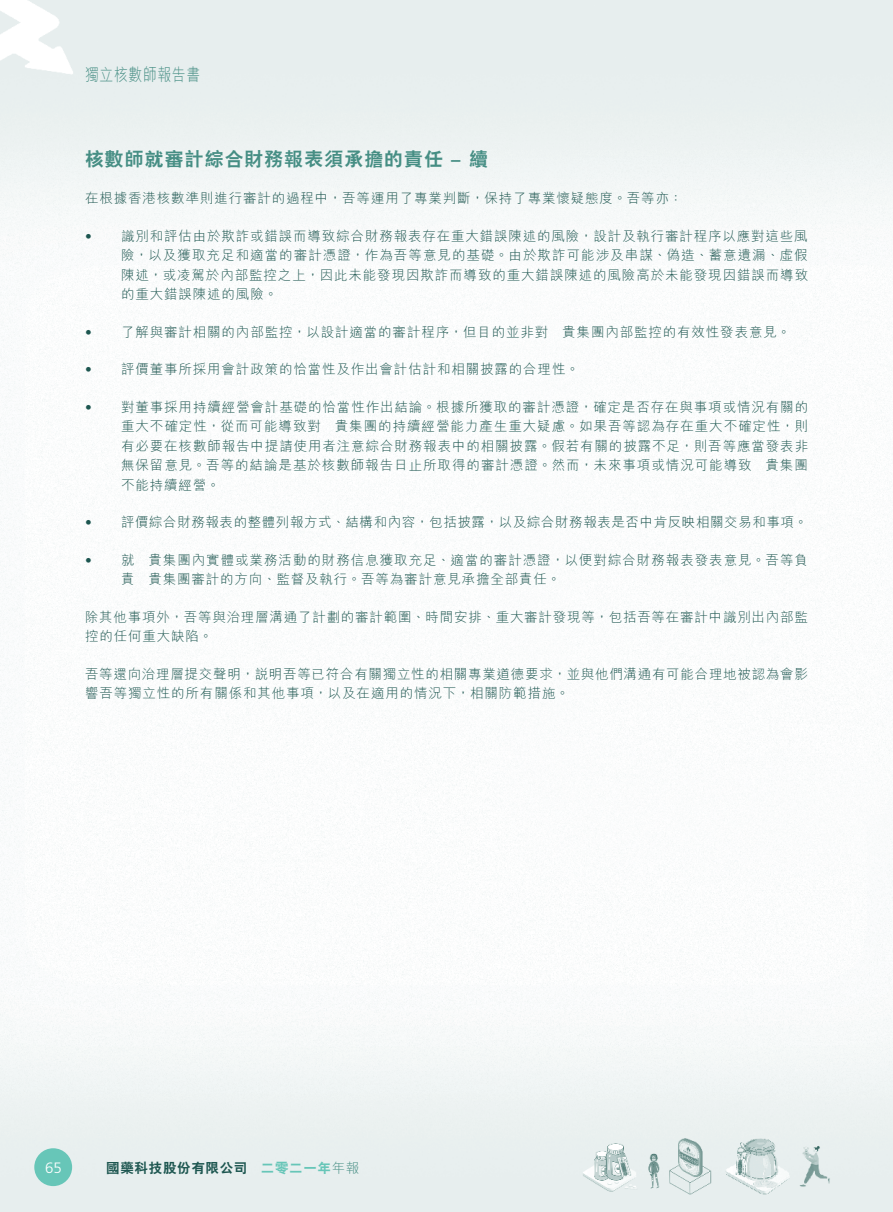
<style>
.page{position:relative;width:893px;height:1212px;background:#fff}
.page>*{position:absolute;margin:0;border:0;box-sizing:border-box;transform-origin:0 0}
._03_H1{font:800 18.75px "C Hei 2 HK";letter-spacing:.065em;color:#468e84}
.t1{font:300 17.25px "M Hei HK";letter-spacing:.05em;color:#468e84;scale:.8 1}
.t2{font:300 15px "Frutiger LT Std";color:#fff}
._07_IN0{font:300 13.5px/19.5px "M Hei HK";letter-spacing:.065em;color:#1d5650;text-align:justify}
._11_P0{font:300 13.5px/19.5px "M Hei HK";letter-spacing:.06em;color:#1d5650}
._07_IN0-2{font:300 13.5px "M Hei HK";letter-spacing:.045em;color:#1d5650}
.t3{font:800 13.5px "C Hei 2 HK";letter-spacing:.05em;color:#1d5650}
.t4{font:800 13.5px "C Hei 2 HK";letter-spacing:.05em;color:#67c6b8}
._07_IN0-3{font:300 13.5px "Frutiger LT Std";color:#1d5650}
.s1{font-family:"Frutiger LT Std";font-weight:700}
.s2{font-family:"M Hei HK";font-weight:300;color:#468e84}
</style>
<div class="page">
<img style="left:0;top:0;width:893px;height:1212px">
<div style="left:34px;top:1148px;width:38px;height:38px;background:#67c6b8;border-radius:50%"></div>
<p class="t1" style="left:85px;top:63px;width:146px">獨立核數師報告書</p>
<p class="_03_H1" style="left:85px;top:146px;width:404px">核數師就審計綜合財務報表須承擔的責任 <span class="s1">–</span> 續</p>
<p class="_11_P0" style="left:85px;top:188px;width:599px">在根據香港核數準則進行審計的過程中，吾等運用了專業判斷，保持了專業懷疑態度。吾等亦：</p>
<p class="_07_IN0" style="left:121px;top:225px;width:688px">識別和評估由於欺詐或錯誤而導致綜合財務報表存在重大錯誤陳述的風險，設計及執行審計程序以應對這些風</p>
<p class="_07_IN0-3" style="left:85px;top:228px;width:8px">•</p>
<p class="_07_IN0-3" style="left:85px;top:324px;width:8px">•</p>
<p class="_07_IN0" style="left:121px;top:245px;width:689px">險，以及獲取充足和適當的審計憑證，作為吾等意見的基礎。由於欺詐可能涉及串謀、偽造、蓄意遺漏、虛假陳述，或凌駕於內部監控之上，因此未能發現因欺詐而導致的重大錯誤陳述的風險高於未能發現因錯誤而導致的重大錯誤陳述的風險。</p>
<p class="_07_IN0" style="left:562px;top:321px;width:230px">貴集團內部監控的有效性發表意見。</p>
<p class="_07_IN0" style="left:121px;top:321px;width:429px">了解與審計相關的內部監控，以設計適當的審計程序，但目的並非對</p>
<p class="_07_IN0-3" style="left:85px;top:362px;width:8px">•</p>
<p class="_07_IN0" style="left:121px;top:359px;width:460px">評價董事所採用會計政策的恰當性及作出會計估計和相關披露的合理性。</p>
<p class="_07_IN0-3" style="left:85px;top:399px;width:8px">•</p>
<p class="_07_IN0" style="left:121px;top:396px;width:689px">對董事採用持續經營會計基礎的恰當性作出結論。根據所獲取的審計憑證，確定是否存在與事項或情況有關的</p>
<p class="_07_IN0-3" style="left:85px;top:515px;width:8px">•</p>
<p class="_07_IN0" style="left:335px;top:416px;width:475px">貴集團的持續經營能力產生重大疑慮。如果吾等認為存在重大不確定性，則</p>
<p class="_07_IN0" style="left:121px;top:416px;width:201px">重大不確定性，從而可能導致對</p>
<p class="_07_IN0" style="left:121px;top:435px;width:689px">有必要在核數師報告中提請使用者注意綜合財務報表中的相關披露。假若有關的披露不足，則吾等應當發表非</p>
<p class="_07_IN0" style="left:765px;top:455px;width:44px">貴集團</p>
<p class="_07_IN0" style="left:121px;top:455px;width:632px">無保留意見。吾等的結論是基於核數師報告日止所取得的審計憑證。然而，未來事項或情況可能導致不能持續經營。</p>
<p class="_07_IN0-2" style="left:121px;top:513px;width:688px">評價綜合財務報表的整體列報方式、結構和內容，包括披露，以及綜合財務報表是否中肯反映相關交易和事項。</p>
<p class="_07_IN0-3" style="left:85px;top:552px;width:8px">•</p>
<p class="_07_IN0" style="left:121px;top:549px;width:15px">就</p>
<p class="_07_IN0" style="left:148px;top:549px;width:661px">貴集團內實體或業務活動的財務信息獲取充足、適當的審計憑證，以便對綜合財務報表發表意見。吾等負</p>
<p class="_07_IN0" style="left:148px;top:569px;width:414px">貴集團審計的方向、監督及執行。吾等為審計意見承擔全部責任。</p>
<p class="_07_IN0" style="left:121px;top:569px;width:15px">責</p>
<p class="_11_P0" style="left:85px;top:606px;width:724px">除其他事項外，吾等與治理層溝通了計劃的審計範圍、時間安排、重大審計發現等，包括吾等在審計中識別出內部監控的任何重大缺陷。</p>
<p class="_11_P0" style="left:85px;top:663px;width:724px">吾等還向治理層提交聲明，說明吾等已符合有關獨立性的相關專業道德要求，並與他們溝通有可能合理地被認為會影響吾等獨立性的所有關係和其他事項，以及在適用的情況下，相關防範措施。</p>
<p class="t2" style="left:45px;top:1159px;width:18px">65</p>
<p class="t3" style="left:106px;top:1159px;width:143px">國藥科技股份有限公司</p>
<p class="t4" style="left:261px;top:1159px;width:100px">二零二一年<span class="s2">年報</span></p>
</div>
